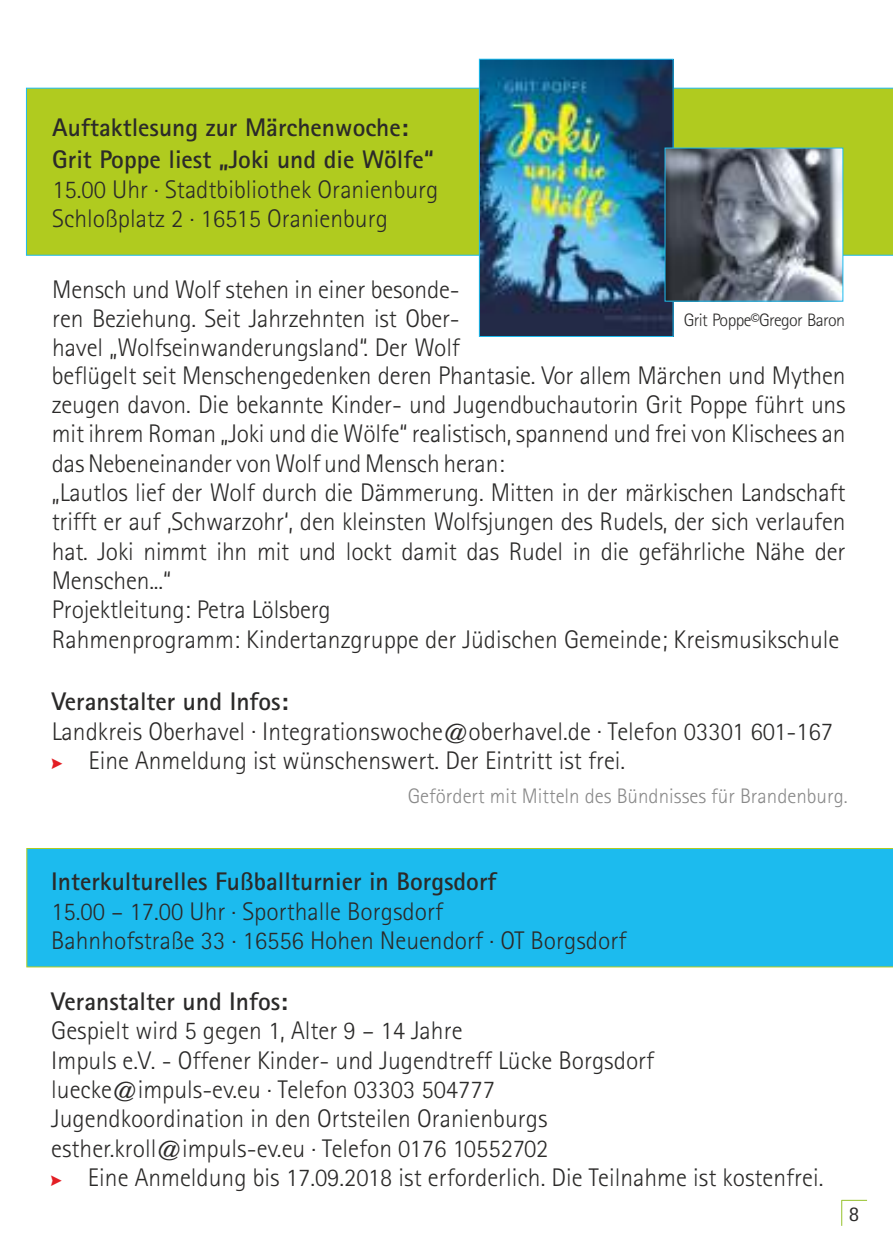
<style>
.page{position:relative;width:893px;height:1259px;background:#fff}
.page>*{position:absolute;margin:0;border:0;box-sizing:border-box;transform-origin:0 0}
.t1{font:300 25.5px/29.1px "Rotis Sans Serif";letter-spacing:-.005em;color:#2b2a29}
.t2{font:700 25.5px/31.2px "Rotis Sans Serif";color:#2b2a29}
.t3{font:300 21px "Rotis Sans Serif";color:#898989}
.t4{font:21px "Rotis Sans Serif";color:#2b2a29}
.t5{font:300 18px "Rotis Sans Serif";letter-spacing:-.035em;color:#2b2a29}
</style>
<div class="page">
<div style="left:26px;top:848px;width:867px;height:119px;background:#1cbbee"></div>
<div style="left:26px;top:87px;width:867px;height:169px;background:#b0cb1f"></div>
<svg style="left:841px;top:1199px;width:26px;height:26px"></svg>
<img style="left:481px;top:61px;width:190px;height:274px">
<div style="left:479px;top:59px;width:194px;height:278px;border:1px solid #1cbbee"></div>
<img style="left:667px;top:150px;width:174px;height:150px">
<div style="left:665px;top:148px;width:178px;height:154px;border:1px solid #1cbbee"></div>
<p class="t2" style="left:52px;top:115px;width:383px">Auftaktlesung zur Märchenwoche:<br>Grit Poppe liest „Joki und die Wölfe“</p>
<p class="t1" style="left:52px;top:176px;width:388px">15.00 Uhr . Stadtbibliothek Oranienburg<br>Schloßplatz 2 . 16515 Oranienburg</p>
<p class="t1" style="left:52px;top:276px;width:795px">Mensch und Wolf stehen in einer besonde-<br>ren Beziehung. Seit Jahrzehnten ist Ober-<br>havel „Wolfseinwanderungsland“. Der Wolf<br>beflügelt seit Menschengedenken deren Phantasie. Vor allem Märchen und Mythen zeugen davon. Die bekannte Kinder- und Jugendbuchautorin Grit Poppe führt uns mit ihrem Roman „Joki und die Wölfe“ realistisch, spannend und frei von Klischees an das Nebeneinander von Wolf und Mensch heran:<br>„Lautlos lief der Wolf durch die Dämmerung. Mitten in der märkischen Landschaft trifft er auf ,Schwarzohr‘, den kleinsten Wolfsjungen des Rudels, der sich verlaufen hat. Joki nimmt ihn mit und lockt damit das Rudel in die gefährliche Nähe der Menschen...“<br>Projektleitung: Petra Lölsberg<br>Rahmenprogramm: Kindertanzgruppe der Jüdischen Gemeinde; Kreismusikschule</p>
<p class="t2" style="left:52px;top:688px;width:238px">Veranstalter und Infos:</p>
<p class="t1" style="left:251px;top:712px;width:6px">.</p>
<p class="t1" style="left:597px;top:712px;width:6px">.</p>
<p class="t5" style="left:684px;top:312px;width:163px">Grit Poppe©Gregor Baron</p>
<p class="t1" style="left:88px;top:718px;width:746px;text-indent:-37px">Landkreis Oberhavel Integrationswoche@oberhavel.de Telefon 03301 601-167<br>Eine Anmeldung ist wünschenswert. Der Eintritt ist frei.</p>
<p class="t3" style="left:408px;top:787px;width:441px">Gefördert mit Mitteln des Bündnisses für Brandenburg.</p>
<p class="t2" style="left:51px;top:868px;width:447px">Interkulturelles Fußballturnier in Borgsdorf</p>
<p class="t1" style="left:51px;top:898px;width:577px">15.00 – 17.00 Uhr . Sporthalle Borgsdorf<br>Bahnhofstraße 33 . 16556 Hohen Neuendorf OT Borgsdorf</p>
<p class="t1" style="left:489px;top:922px;width:6px">.</p>
<p class="t2" style="left:51px;top:987px;width:238px">Veranstalter und Infos:</p>
<p class="t1" style="left:51px;top:1018px;width:604px">Gespielt wird 5 gegen 1, Alter 9 – 14 Jahre<br>Impuls e.V. - Offener Kinder- und Jugendtreff Lücke Borgsdorf</p>
<p class="t1" style="left:267px;top:1070px;width:6px">.</p>
<p class="t1" style="left:51px;top:1076px;width:498px">luecke@impuls-ev.eu Telefon 03303 504777<br>Jugendkoordination in den Ortsteilen Oranienburgs</p>
<p class="t1" style="left:311px;top:1129px;width:6px">.</p>
<p class="t1" style="left:88px;top:1135px;width:737px;text-indent:-37px">esther.kroll@impuls-ev.eu Telefon 0176 10552702<br>Eine Anmeldung bis 17.09.2018 ist erforderlich. Die Teilnahme ist kostenfrei.</p>
<p class="t4" style="left:849px;top:1205px;width:12px">8</p>
</div>
